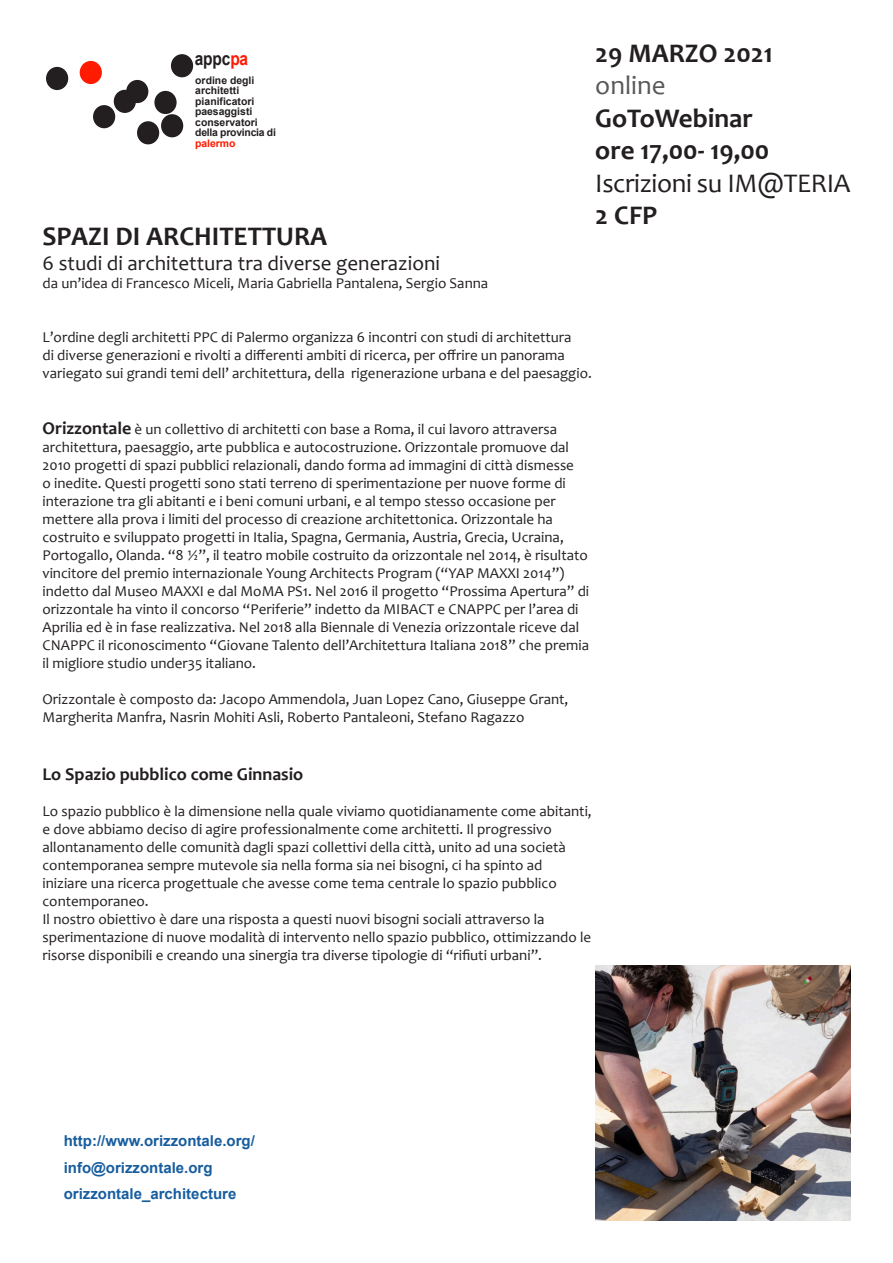
<style>
.page{position:relative;width:893px;height:1263px;background:#fff}
.page>*{position:absolute;margin:0;border:0;box-sizing:border-box;transform-origin:0 0}
.t1{font:700 27px "Candara";color:#231f20}
.t2{font:27px "Candara";letter-spacing:-.015em;color:#231f20}
.t3{font:27px "Candara";color:#57585a}
.t4{font:21px "Candara";color:#231f20}
.t5{font:700 18.15px "Arial";letter-spacing:-.005em;color:#231f20;scale:.86 1}
.t6{font:700 18px "Candara";color:#231f20}
.t7{font:15px/18px "Candara";color:#231f20}
.t8{font:700 15px "Arial";color:#175d9e}
.t9{font:700 10.5px/10.5px "Arial";color:#231f20}
.s1{color:#ff1a00}
.s2{font-weight:700;font-size:18px}
</style>
<div class="page">
<div style="left:47px;top:68px;width:20px;height:21px;background:#231f20;border-radius:50%"></div>
<div style="left:46px;top:67px;width:22px;height:23px;border:2px solid #231f20;border-radius:50%"></div>
<div style="left:94px;top:106px;width:20px;height:21px;background:#231f20;border-radius:50%"></div>
<div style="left:93px;top:105px;width:22px;height:23px;border:2px solid #231f20;border-radius:50%"></div>
<div style="left:138px;top:122px;width:20px;height:22px;background:#231f20;border-radius:50%"></div>
<div style="left:137px;top:121px;width:22px;height:23px;border:2px solid #231f20;border-radius:50%"></div>
<div style="left:162px;top:115px;width:20px;height:22px;background:#231f20;border-radius:50%"></div>
<div style="left:161px;top:114px;width:22px;height:23px;border:2px solid #231f20;border-radius:50%"></div>
<div style="left:155px;top:92px;width:21px;height:21px;background:#231f20;border-radius:50%"></div>
<div style="left:154px;top:91px;width:23px;height:23px;border:2px solid #231f20;border-radius:50%"></div>
<div style="left:172px;top:55px;width:20px;height:21px;background:#231f20;border-radius:50%"></div>
<div style="left:171px;top:54px;width:22px;height:23px;border:2px solid #231f20;border-radius:50%"></div>
<div style="left:115px;top:91px;width:20px;height:21px;background:#231f20;border-radius:50%"></div>
<div style="left:114px;top:90px;width:22px;height:23px;border:2px solid #231f20;border-radius:50%"></div>
<div style="left:127px;top:81px;width:21px;height:21px;background:#231f20;border-radius:50%"></div>
<div style="left:126px;top:80px;width:22px;height:23px;border:2px solid #231f20;border-radius:50%"></div>
<div style="left:81px;top:62px;width:20px;height:21px;background:#ff1a00;border-radius:50%"></div>
<div style="left:80px;top:61px;width:22px;height:23px;border:2px solid #ff1a00;border-radius:50%"></div>
<img style="left:595px;top:965px;width:255px;height:255px">
<p class="t5" style="left:195px;top:46px;width:64px">appc<span class="s1">pa</span></p>
<p class="t9" style="left:195px;top:75px;width:82px">ordine degli architetti pianificatori paesaggisti conservatori della provincia di <span class="s1">palermo</span></p>
<p class="t1" style="left:43px;top:219px;width:286px">SPAZI DI ARCHITETTURA</p>
<p class="t4" style="left:43px;top:250px;width:399px">6 studi di architettura tra diverse generazioni</p>
<p class="t7" style="left:43px;top:274px;width:447px">da un’idea di Francesco Miceli, Maria Gabriella Pantalena, Sergio Sanna</p>
<p class="t1" style="left:595px;top:36px;width:179px">29 MARZO 2021</p>
<p class="t3" style="left:595px;top:69px;width:72px">online</p>
<p class="t1" style="left:595px;top:101px;width:159px">GoToWebinar</p>
<p class="t1" style="left:595px;top:134px;width:175px">ore 17,00- 19,00</p>
<p class="t2" style="left:595px;top:166px;width:257px">Iscrizioni su IM@TERIA</p>
<p class="t1" style="left:595px;top:198px;width:63px">2 CFP</p>
<p class="t7" style="left:43px;top:328px;width:551px">L’ordine degli architetti PPC di Palermo organizza 6 incontri con studi di architettura<br>di diverse generazioni e rivolti a differenti ambiti di ricerca, per offrire un panorama variegato sui grandi temi dell’ architettura, della rigenerazione urbana e del paesaggio.</p>
<p class="t7" style="left:43px;top:420px;width:548px"><span class="s2">Orizzontale</span> è un collettivo di architetti con base a Roma, il cui lavoro attraversa architettura, paesaggio, arte pubblica e autocostruzione. Orizzontale promuove dal 2010 progetti di spazi pubblici relazionali, dando forma ad immagini di città dismesse<br>o inedite. Questi progetti sono stati terreno di sperimentazione per nuove forme di interazione tra gli abitanti e i beni comuni urbani, e al tempo stesso occasione per mettere alla prova i limiti del processo di creazione architettonica. Orizzontale ha costruito e sviluppato progetti in Italia, Spagna, Germania, Austria, Grecia, Ucraina, Portogallo, Olanda. “8 ½”, il teatro mobile costruito da orizzontale nel 2014, è risultato vincitore del premio internazionale Young Architects Program (“YAP MAXXI 2014”) indetto dal Museo MAXXI e dal MoMA PS1. Nel 2016 il progetto “Prossima Apertura” di orizzontale ha vinto il concorso “Periferie” indetto da MIBACT e CNAPPC per l’area di Aprilia ed è in fase realizzativa. Nel 2018 alla Biennale di Venezia orizzontale riceve dal CNAPPC il riconoscimento “Giovane Talento dell’Architettura Italiana 2018” che premia il migliore studio under35 italiano.</p>
<p class="t7" style="left:43px;top:690px;width:527px">Orizzontale è composto da: Jacopo Ammendola, Juan Lopez Cano, Giuseppe Grant,<br>Margherita Manfra, Nasrin Mohiti Asli, Roberto Pantaleoni, Stefano Ragazzo</p>
<p class="t6" style="left:43px;top:762px;width:262px">Lo Spazio pubblico come Ginnasio</p>
<p class="t7" style="left:43px;top:802px;width:551px">Lo spazio pubblico è la dimensione nella quale viviamo quotidianamente come abitanti, e dove abbiamo deciso di agire professionalmente come architetti. Il progressivo allontanamento delle comunità dagli spazi collettivi della città, unito ad una società contemporanea sempre mutevole sia nella forma sia nei bisogni, ci ha spinto ad<br>iniziare una ricerca progettuale che avesse come tema centrale lo spazio pubblico contemporaneo.</p>
<p class="t7" style="left:43px;top:910px;width:550px">Il nostro obiettivo è dare una risposta a questi nuovi bisogni sociali attraverso la sperimentazione di nuove modalità di intervento nello spazio pubblico, ottimizzando le risorse disponibili e creando una sinergia tra diverse tipologie di “rifiuti urbani”.</p>
<p class="t8" style="left:64px;top:1131px;width:193px">http://www.orizzontale.org/</p>
<p class="t8" style="left:64px;top:1157px;width:150px">info@orizzontale.org</p>
<p class="t8" style="left:64px;top:1184px;width:174px">orizzontale_architecture</p>
</div>
